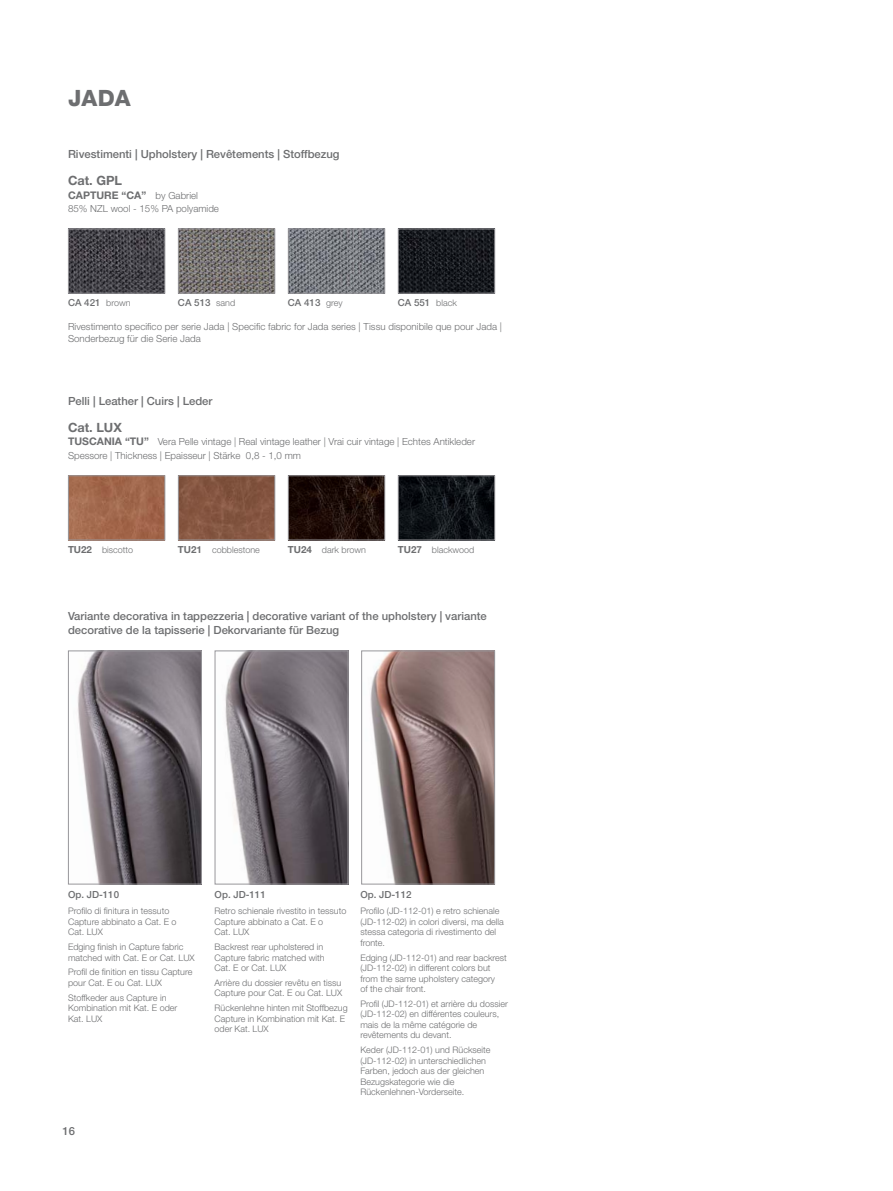
<style>
.page{position:relative;width:893px;height:1191px;background:#fff}
.page>*{position:absolute;margin:0;border:0;box-sizing:border-box;transform-origin:0 0}
.t1{font:800 22.5px "Helvetica Neue LT Std";color:#6d6e70}
.t2{font:700 12.75px "Helvetica Neue LT Std";color:#6d6e70}
.t3{font:500 11.25px/13.5px "Helvetica Neue LT Std";color:#6d6e70}
.t4{font:700 10.5px "Helvetica Neue LT Std";color:#6d6e70}
.t5{font:300 9.75px/13.5px "Helvetica Neue LT Std";color:#6d6e70}
.t6{font:500 9.75px "Helvetica Neue LT Std";color:#6d6e70}
.t7{font:300 9px/10.5px "Helvetica Neue LT Std";color:#6d6e70}
.s1{font-weight:300;font-size:9.75px}
.s2{font-weight:300;font-size:9px}
.s3{font-weight:700;font-size:10.5px}
.s4{font-weight:700;font-size:9.75px}
</style>
<div class="page">
<img style="left:370px;top:652px;width:123px;height:230px">
<div style="left:361px;top:650px;width:134px;height:234px;border:1px solid #98979b"></div>
<img style="left:70px;top:477px;width:93px;height:61px">
<div style="left:68px;top:475px;width:97px;height:65px;border:1px solid #98979b"></div>
<img style="left:290px;top:477px;width:93px;height:61px">
<div style="left:288px;top:475px;width:97px;height:65px;border:1px solid #98979b"></div>
<img style="left:400px;top:477px;width:93px;height:61px">
<div style="left:398px;top:475px;width:97px;height:65px;border:1px solid #98979b"></div>
<img style="left:180px;top:477px;width:93px;height:61px">
<div style="left:178px;top:475px;width:97px;height:65px;border:1px solid #98979b"></div>
<img style="left:290px;top:230px;width:93px;height:61px">
<div style="left:288px;top:228px;width:97px;height:65px;border:1px solid #98979b"></div>
<img style="left:70px;top:230px;width:93px;height:61px">
<div style="left:68px;top:228px;width:97px;height:65px;border:1px solid #98979b"></div>
<img style="left:400px;top:230px;width:93px;height:61px">
<div style="left:398px;top:228px;width:97px;height:65px;border:1px solid #98979b"></div>
<img style="left:180px;top:230px;width:93px;height:61px">
<div style="left:178px;top:228px;width:97px;height:65px;border:1px solid #98979b"></div>
<img style="left:77px;top:652px;width:123px;height:230px">
<div style="left:68px;top:650px;width:134px;height:234px;border:1px solid #98979b"></div>
<img style="left:225px;top:652px;width:121px;height:230px">
<div style="left:215px;top:650px;width:133px;height:234px;border:1px solid #98979b"></div>
<h1 class="t1" style="left:68px;top:85px;width:64px">JADA</h1>
<p class="t3" style="left:68px;top:148px;width:273px">Rivestimenti | Upholstery | Revêtements | Stoffbezug</p>
<h2 class="t2" style="left:68px;top:173px;width:56px">Cat. GPL</h2>
<p class="t4" style="left:68px;top:189px;width:131px">CAPTURE “CA” <span class="s1">by Gabriel</span></p>
<p class="t5" style="left:68px;top:203px;width:152px">85% NZL wool - 15% PA polyamide</p>
<p class="t6" style="left:68px;top:299px;width:64px">CA 421 <span class="s2">brown</span></p>
<p class="t6" style="left:178px;top:299px;width:59px">CA 513 <span class="s2">sand</span></p>
<p class="t6" style="left:288px;top:299px;width:56px">CA 413 <span class="s2">grey</span></p>
<p class="t6" style="left:398px;top:299px;width:60px">CA 551 <span class="s2">black</span></p>
<p class="t5" style="left:68px;top:322px;width:436px;line-height:11.7px">Rivestimento specifico per serie Jada | Specific fabric for Jada series | Tissu disponibile que pour Jada |<br>Sonderbezug für die Serie Jada</p>
<p class="t3" style="left:68px;top:395px;width:146px">Pelli | Leather | Cuirs | Leder</p>
<h2 class="t2" style="left:68px;top:420px;width:55px">Cat. LUX</h2>
<p class="t5" style="left:68px;top:436px;width:409px"><span class="s3">TUSCANIA “TU”</span> Vera Pelle vintage | Real vintage leather | Vrai cuir vintage | Echtes Antikleder<br>Spessore | Thickness | Epaisseur | Stärke 0,8 - 1,0 mm</p>
<p class="t7" style="left:68px;top:545px;width:67px"><span class="s4">TU22</span> biscotto</p>
<p class="t7" style="left:288px;top:545px;width:80px"><span class="s4">TU24</span> dark brown</p>
<p class="t7" style="left:398px;top:545px;width:78px"><span class="s4">TU27</span> blackwood</p>
<p class="t7" style="left:178px;top:545px;width:83px"><span class="s4">TU21</span> cobblestone</p>
<p class="t3" style="left:68px;top:611px;width:420px">Variante decorativa in tappezzeria | decorative variant of the upholstery | variante decorative de la tapisserie | Dekorvariante für Bezug</p>
<p class="t6" style="left:68px;top:890px;width:53px">Op. JD-110</p>
<p class="t6" style="left:215px;top:890px;width:53px">Op. JD-111</p>
<p class="t6" style="left:360px;top:890px;width:53px">Op. JD-112</p>
<p class="t7" style="left:215px;top:907px;width:133px">Retro schienale rivestito in tessuto<br>Capture abbinato a Cat. E o<br>Cat. LUX</p>
<p class="t7" style="left:215px;top:942px;width:111px">Backrest rear upholstered in<br>Capture fabric matched with<br>Cat. E or Cat. LUX</p>
<p class="t7" style="left:215px;top:978px;width:129px">Arrière du dossier revêtu en tissu<br>Capture pour Cat. E ou Cat. LUX</p>
<p class="t7" style="left:215px;top:1003px;width:134px">Rückenlehne hinten mit Stoffbezug<br>Capture in Kombination mit Kat. E oder Kat. LUX</p>
<p class="t7" style="left:360px;top:907px;width:145px">Profilo (JD-112-01) e retro schienale (JD-112-02) in colori diversi, ma della stessa categoria di rivestimento del fronte.</p>
<p class="t7" style="left:360px;top:953px;width:148px">Edging (JD-112-01) and rear backrest (JD-112-02) in different colors but from the same upholstery category<br>of the chair front.</p>
<p class="t7" style="left:360px;top:999px;width:149px">Profil (JD-112-01) et arrière du dossier (JD-112-02) en différentes couleurs, mais de la même catégorie de revêtements du devant.</p>
<p class="t7" style="left:360px;top:1045px;width:132px">Keder (JD-112-01) und Rückseite (JD-112-02) in unterschiedlichen<br>Farben, jedoch aus der gleichen<br>Bezugskategorie wie die<br>Rückenlehnen-Vorderseite.</p>
<p class="t7" style="left:68px;top:907px;width:110px">Profilo di finitura in tessuto<br>Capture abbinato a Cat. E o<br>Cat. LUX</p>
<p class="t7" style="left:68px;top:942px;width:128px">Edging finish in Capture fabric matched with Cat. E or Cat. LUX</p>
<p class="t7" style="left:68px;top:968px;width:126px">Profil de finition en tissu Capture pour Cat. E ou Cat. LUX</p>
<p class="t7" style="left:68px;top:993px;width:111px">Stoffkeder aus Capture in<br>Kombination mit Kat. E oder<br>Kat. LUX</p>
<p class="t3" style="left:63px;top:1125px;width:14px">16</p>
</div>
